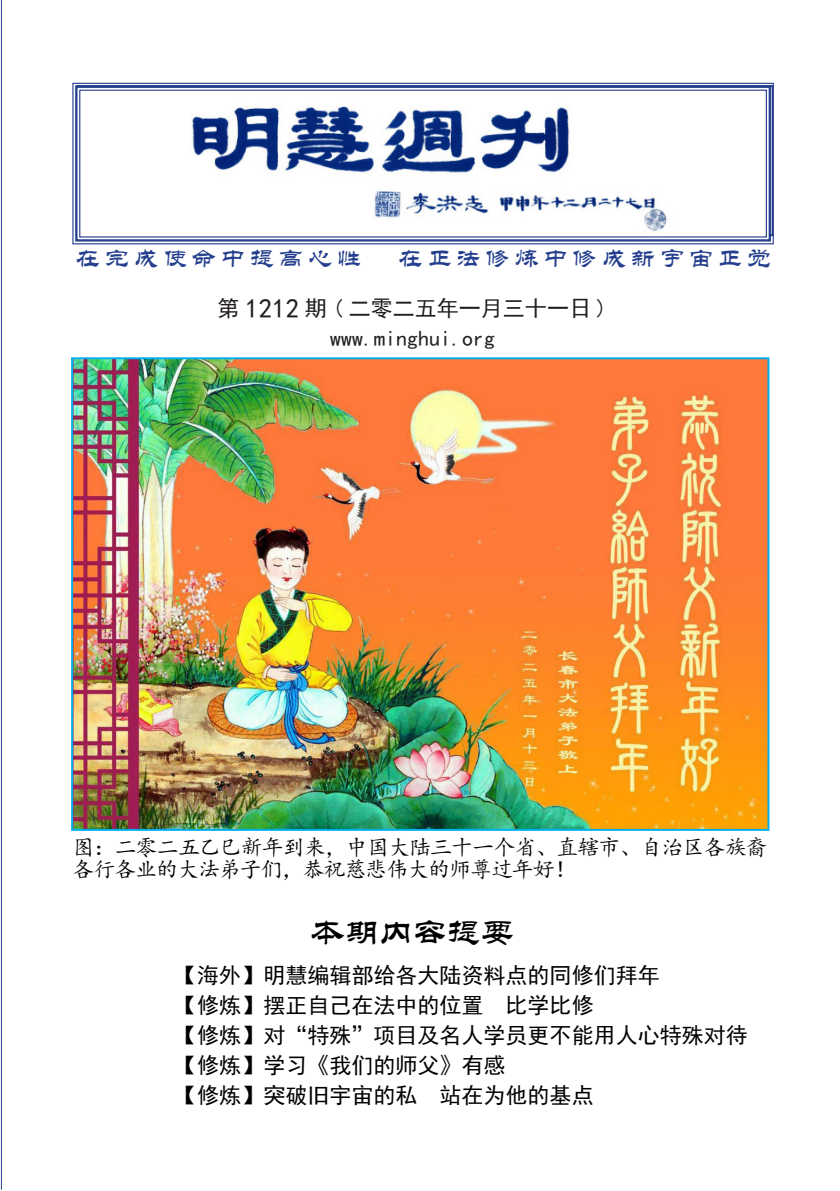
<style>
.page{position:relative;width:840px;height:1191px;background:#fff}
.page>*{position:absolute;margin:0;border:0;box-sizing:border-box;transform-origin:0 0}
.t1{font:34px "ST Liti";color:#000}
.t2{font:24.8px "ST Liti";letter-spacing:.17em;color:#253f8e}
.目录文章标题{font:22px "Sim Hei";color:#000}
.图解说明{font:22px/22px "Kai Ti";letter-spacing:-.045em;color:#000}
.t3{font:22px "Sim Hei";color:#231f20}
.s1{font-size:27px}
</style>
<div class="page">
<hr style="left:1px;top:0;width:1px;height:1189px;background:#253f8e">
<img style="left:74px;top:360px;width:692px;height:468px">
<div style="left:71px;top:357px;width:698px;height:474px;border:2px solid #00aeef"></div>
<svg style="left:72px;top:82px;width:702px;height:163px"></svg>
<div style="left:75px;top:86px;width:695px;height:155px;border:2px solid #253f8e"></div>
<div style="left:79px;top:90px;width:687px;height:147px;border:1px solid #253f8e"></div>
<img style="left:178px;top:94px;width:499px;height:138px">
<p class="t2" style="left:75px;top:246px;width:287px">在完成使命中提高心性</p>
<p class="t2" style="left:398px;top:246px;width:374px">在正法修炼中修成新宇宙正觉</p>
<p class="t3" style="left:217px;top:297px;width:391px">第 <span class="s1">1212</span> 期 ( 二零二五年一月三十一日 )</p>
<p class="t3" style="left:330px;top:327px;width:166px">www.minghui.org</p>
<p class="图解说明" style="left:72px;top:837px;width:696px">图：二零二五乙巳新年到来，中国大陆三十一个省、直辖市、自治区各族裔各行各业的大法弟子们，恭祝慈悲伟大的师尊过年好！</p>
<p class="t1" style="left:310px;top:916px;width:206px">本期内容提要</p>
<p class="目录文章标题" style="left:175px;top:964px;width:486px">【海外】明慧编辑部给各大陆资料点的同修们拜年</p>
<p class="目录文章标题" style="left:175px;top:994px;width:420px">【修炼】摆正自己在法中的位置　比学比修</p>
<p class="目录文章标题" style="left:175px;top:1024px;width:574px">【修炼】对“特殊”项目及名人学员更不能用人心特殊对待</p>
<p class="目录文章标题" style="left:175px;top:1054px;width:331px">【修炼】学习《我们的师父》有感</p>
<p class="目录文章标题" style="left:175px;top:1084px;width:420px">【修炼】突破旧宇宙的私　站在为他的基点</p>
</div>
